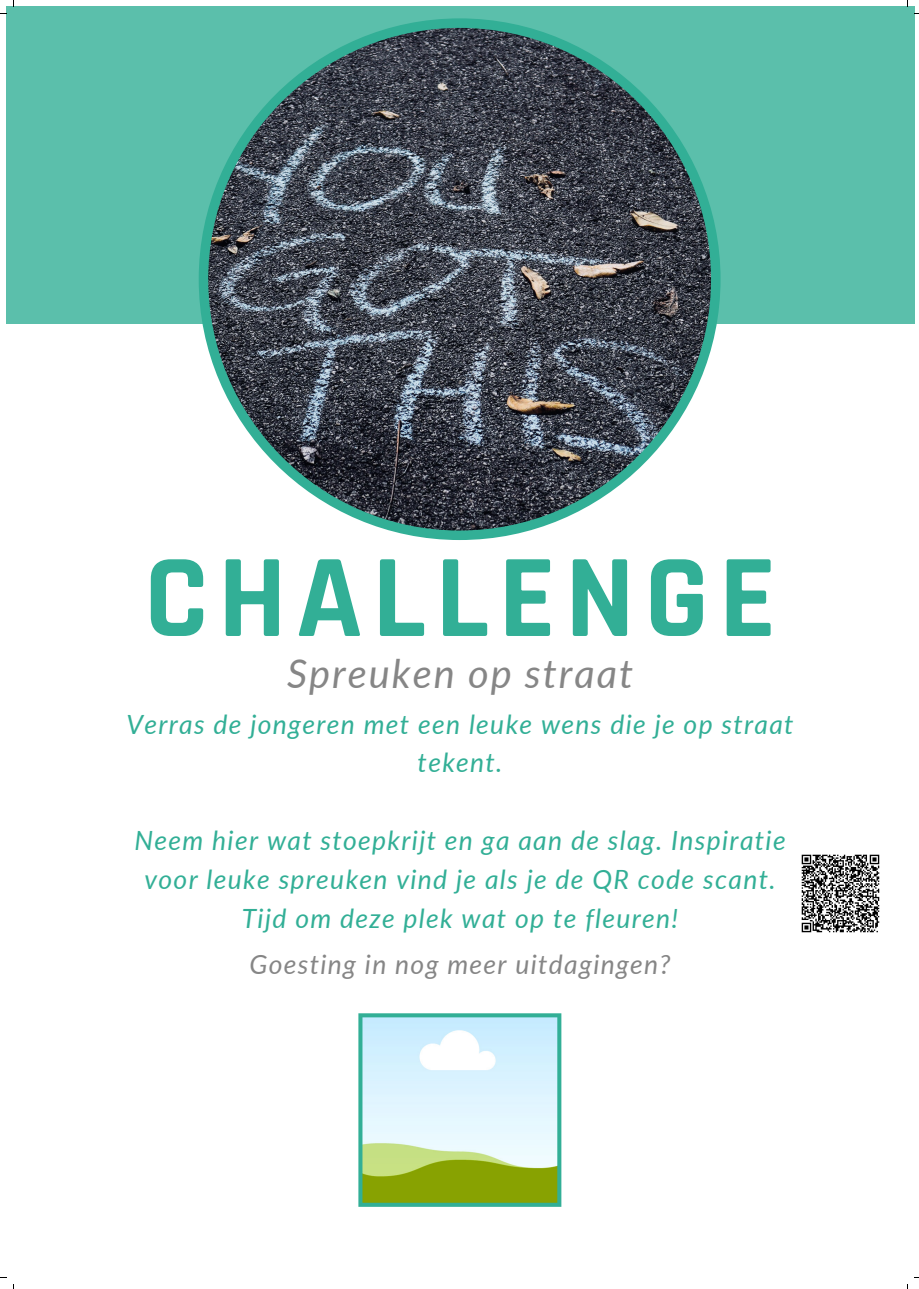
<style>
.page{position:relative;width:919px;height:1289px;background:#fff}
.page>*{position:absolute;margin:0;border:0;box-sizing:border-box;transform-origin:0 0}
.t1{font:700 119.18px "Rajdhani";letter-spacing:.08em;color:#32af96}
.t2{font:italic 39.75px "Lato";letter-spacing:.05em;color:#868686}
.t3{font:italic 26.47px/38.8px "Lato";letter-spacing:.05em;color:#32af96;text-align:center}
.t4{font:italic 26.47px "Lato";letter-spacing:.05em;color:#868686}
</style>
<div class="page">
<div style="left:6px;top:6px;width:907px;height:317px;background:#5bbfab"></div>
<svg style="left:358px;top:1013px;width:203px;height:193px;background:#c0dfc1"></svg>
<svg style="left:199px;top:18px;width:521px;height:522px"></svg>
<img style="left:801px;top:854px;width:79px;height:79px">
<h1 class="t1" style="left:144px;top:525px;width:633px">CHALLENGE</h1>
<h2 class="t2" style="left:287px;top:648px;width:347px">Spreuken op straat</h2>
<p class="t3" style="left:126px;top:703px;width:668px">Verras de jongeren met een leuke wens die je op straat tekent.</p>
<p class="t3" style="left:134px;top:820px;width:652px">Neem hier wat stoepkrijt en ga aan de slag. Inspiratie voor leuke spreuken vind je als je de QR code scant.<br>Tijd om deze plek wat op te fleuren!</p>
<p class="t4" style="left:249px;top:948px;width:422px">Goesting in nog meer uitdagingen?</p>
</div>
